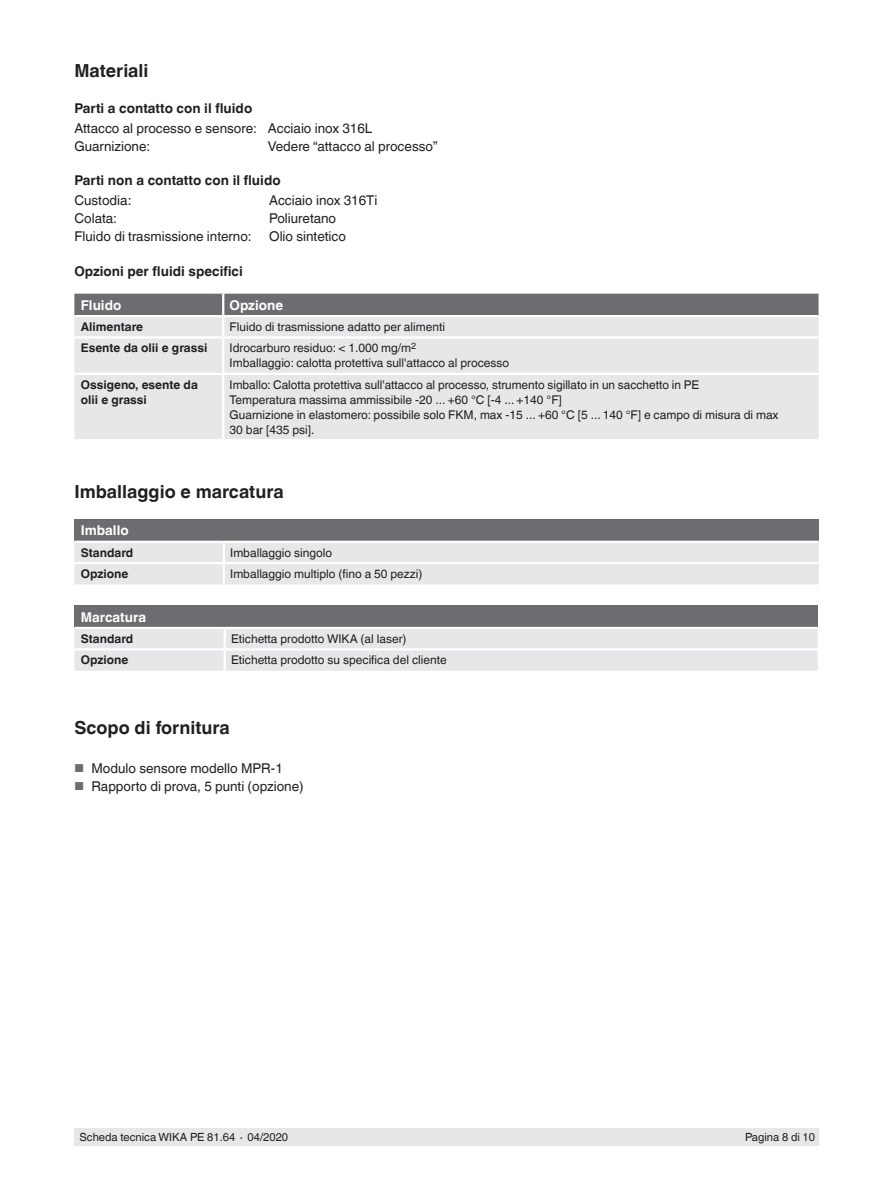
<style>
.page{position:relative;width:893px;height:1188px;background:#fff}
.page>*{position:absolute;margin:0;border:0;box-sizing:border-box;transform-origin:0 0}
.t1{font:700 18px "Helvetica World";color:#231f20}
.t2{font:13.5px/18.1px "Helvetica World";color:#231f20}
.t3{font:700 13.5px "Helvetica World";color:#231f20}
.t4{font:700 13.5px "Helvetica World";color:#fff}
.t5{font:12px/15px "Helvetica World";color:#231f20}
.t6{font:700 12px/15px "Helvetica World";color:#231f20}
.t7{font:11.25px "Helvetica World";color:#231f20}
.s1{font-size:11.55px;color:#6c6d70}
</style>
<div class="page">
<div style="left:75px;top:1128px;width:744px;height:17px;background:#e6e7e9"></div>
<div style="left:74px;top:339px;width:745px;height:100px;background:#e6e7e9"></div>
<svg style="left:74px;top:294px;width:745px;height:42px;background:#aaabae"></svg>
<hr style="left:222px;top:339px;width:2px;height:34px;background:#fff">
<hr style="left:74px;top:373px;width:149px;height:2px;background:#fff">
<hr style="left:223px;top:373px;width:596px;height:2px;background:#fff">
<hr style="left:222px;top:375px;width:2px;height:64px;background:#fff">
<div style="left:74px;top:519px;width:745px;height:23px;background:#6c6d70"></div>
<hr style="left:74px;top:541px;width:150px;height:2px;background:#fff">
<hr style="left:224px;top:541px;width:595px;height:2px;background:#fff">
<div style="left:74px;top:543px;width:745px;height:42px;background:#e6e7e9"></div>
<hr style="left:74px;top:562px;width:150px;height:2px;background:#fff">
<hr style="left:224px;top:562px;width:595px;height:2px;background:#fff">
<hr style="left:223px;top:564px;width:2px;height:21px;background:#fff">
<div style="left:74px;top:606px;width:744px;height:22px;background:#6c6d70"></div>
<hr style="left:74px;top:627px;width:151px;height:2px;background:#fff">
<hr style="left:225px;top:627px;width:593px;height:2px;background:#fff">
<div style="left:74px;top:629px;width:744px;height:42px;background:#e6e7e9"></div>
<hr style="left:74px;top:648px;width:151px;height:2px;background:#fff">
<hr style="left:225px;top:648px;width:593px;height:2px;background:#fff">
<hr style="left:224px;top:650px;width:2px;height:21px;background:#fff">
<h1 class="t1" style="left:74px;top:60px;width:76px">Materiali</h1>
<p class="t3" style="left:74px;top:100px;width:179px">Parti a contatto con il fluido</p>
<p class="t2" style="left:74px;top:119px;width:300px">Attacco al processo e sensore: Acciaio inox 316L<br>Guarnizione:</p>
<p class="t2" style="left:268px;top:137px;width:171px">Vedere “attacco al processo”</p>
<p class="t3" style="left:74px;top:173px;width:208px">Parti non a contatto con il fluido</p>
<p class="t2" style="left:74px;top:191px;width:59px">Custodia:</p>
<p class="t2" style="left:269px;top:191px;width:110px">Acciaio inox 316Ti</p>
<p class="t2" style="left:74px;top:209px;width:44px">Colata:</p>
<p class="t2" style="left:269px;top:209px;width:68px">Poliuretano</p>
<p class="t2" style="left:74px;top:228px;width:179px">Fluido di trasmissione interno:</p>
<p class="t2" style="left:269px;top:228px;width:78px">Olio sintetico</p>
<p class="t3" style="left:74px;top:263px;width:170px">Opzioni per fluidi specifici</p>
<p class="t4" style="left:81px;top:297px;width:42px">Fluido</p>
<p class="t4" style="left:230px;top:297px;width:55px">Opzione</p>
<p class="t6" style="left:81px;top:319px;width:64px">Alimentare</p>
<p class="t5" style="left:230px;top:319px;width:217px">Fluido di trasmissione adatto per alimenti</p>
<p class="t6" style="left:81px;top:341px;width:128px">Esente da olii e grassi</p>
<p class="t5" style="left:230px;top:341px;width:281px">Idrocarburo residuo: &lt; 1.000 mg/m<sup>2<br></sup>Imballaggio: calotta protettiva sull'attacco al processo</p>
<p class="t6" style="left:81px;top:377px;width:119px">Ossigeno, esente da olii e grassi</p>
<p class="t5" style="left:230px;top:377px;width:550px">Imballo: Calotta protettiva sull'attacco al processo, strumento sigillato in un sacchetto in PE<br>Temperatura massima ammissibile -20 ... +60 °C [-4 ... +140 °F]<br>Guarnizione in elastomero: possibile solo FKM, max -15 ... +60 °C [5 ... 140 °F] e campo di misura di max 30 bar [435 psi].</p>
<h1 class="t1" style="left:74px;top:482px;width:211px">Imballaggio e marcatura</h1>
<p class="t4" style="left:81px;top:523px;width:49px">Imballo</p>
<p class="t6" style="left:81px;top:545px;width:54px">Standard</p>
<p class="t5" style="left:230px;top:545px;width:104px">Imballaggio singolo</p>
<p class="t6" style="left:81px;top:567px;width:49px">Opzione</p>
<p class="t5" style="left:230px;top:567px;width:194px">Imballaggio multiplo (fino a 50 pezzi)</p>
<p class="t4" style="left:81px;top:609px;width:67px">Marcatura</p>
<p class="t6" style="left:81px;top:631px;width:54px">Standard</p>
<p class="t5" style="left:231px;top:631px;width:177px">Etichetta prodotto WIKA (al laser)</p>
<p class="t6" style="left:81px;top:653px;width:49px">Opzione</p>
<p class="t5" style="left:231px;top:653px;width:217px">Etichetta prodotto su specifica del cliente</p>
<h1 class="t1" style="left:74px;top:717px;width:157px">Scopo di fornitura</h1>
<p class="t2" style="left:74px;top:759px;width:210px"><span class="s1">■</span> Modulo sensore modello MPR-1</p>
<p class="t2" style="left:74px;top:777px;width:231px"><span class="s1">■</span> Rapporto di prova, 5 punti (opzione)</p>
<p class="t7" style="left:80px;top:1131px;width:210px">Scheda tecnica WIKA PE 81.64 ∙ 04/2020</p>
<p class="t7" style="left:745px;top:1131px;width:72px">Pagina 8 di 10</p>
</div>
